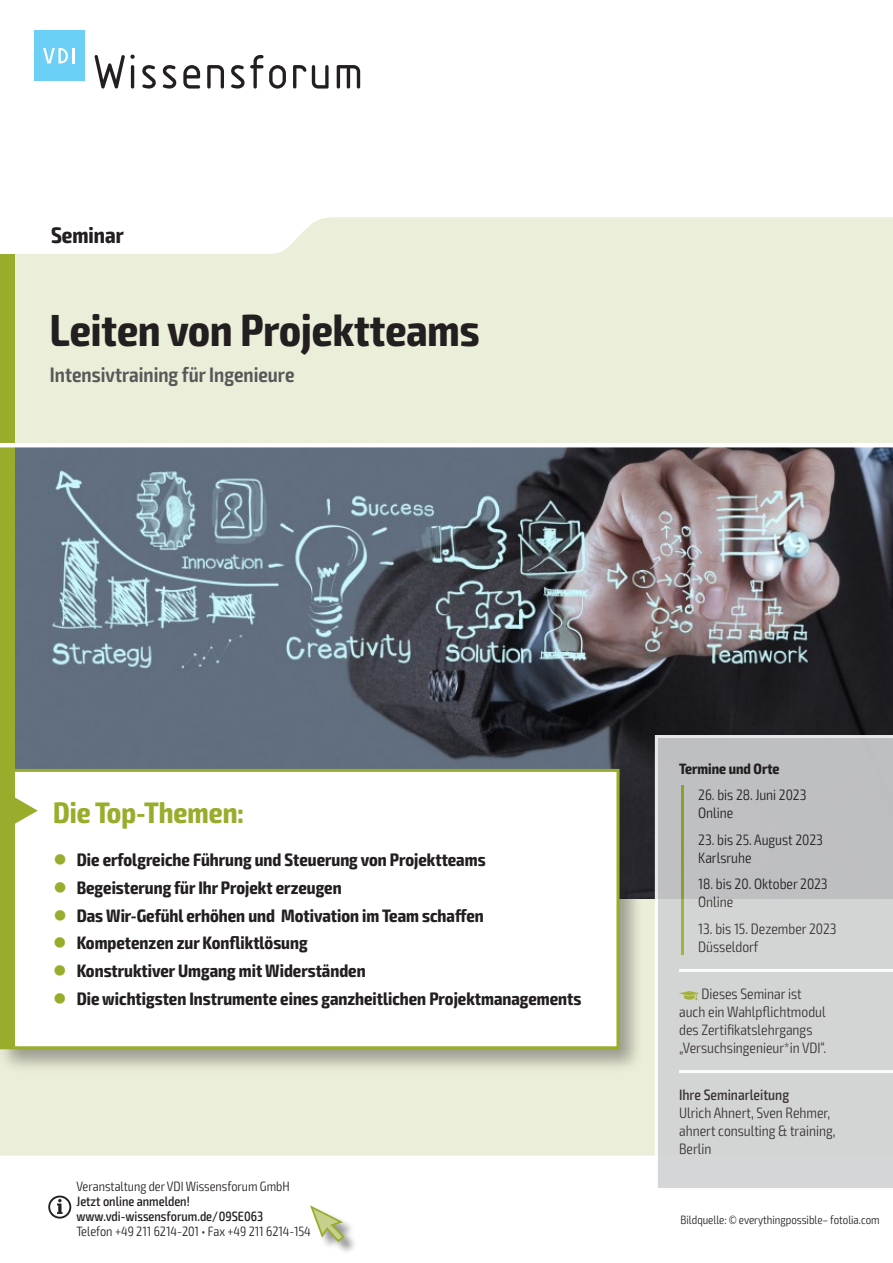
<style>
.page{position:relative;width:893px;height:1263px;background:#fff}
.page>*{position:absolute;margin:0;border:0;box-sizing:border-box;transform-origin:0 0}
.t1{font:700 condensed 45px "Exo 2";color:#231f20}
.t2{font:700 condensed 29.7px "Exo 2";color:#9aac2c}
.t3{font:700 condensed 22.5px "Exo 2";color:#231f20}
.t4{font:600 condensed 21px "Exo 2";color:#57585a}
.t5{font:700 condensed 18px "Exo 2";color:#231f20}
.t6{font:300 condensed 15px/18px "Exo 2";color:#231f20}
.t7{font:500 condensed 15px "Exo 2";color:#231f20}
.t8{font:700 condensed 15px "Exo 2";color:#231f20}
.t9{font:300 condensed 13.5px "Exo 2";color:#231f20}
.t10{font:500 condensed 13.5px/15px "Exo 2";color:#231f20}
.t11{font:300 condensed 12px "Exo 2";color:#231f20}
.t12{font:6px "VDI Iconset S4 A Regular";color:#9aac2c}
.s1{color:#9aac2c}
</style>
<div class="page">
<div style="left:0;top:217px;width:893px;height:938px;background:#ebeed8"></div>
<img style="left:14px;top:447px;width:879px;height:451px">
<div style="left:0;top:765px;width:644px;height:309px;background:#231f20;opacity:.4"></div>
<div style="left:2px;top:770px;width:616px;height:278px;background:#fff"></div>
<div style="left:3px;top:772px;width:11px;height:274px;background:#9aac2c"></div>
<div style="left:0;top:769px;width:619px;height:280px;border:3px solid #9aac2c"></div>
<svg style="left:14px;top:796px;width:24px;height:29px"></svg>
<div style="left:0;top:254px;width:14px;height:519px;background:#9aac2c"></div>
<div style="left:311px;top:1206px;width:47px;height:49px;background:#231f20;opacity:.5"></div>
<svg style="left:310px;top:1205px;width:36px;height:38px"></svg>
<hr style="left:0;top:443px;width:893px;height:4px;background:#fff">
<svg style="left:655px;top:735px;width:238px;height:453px;background:#cccdcd"></svg>
<svg style="left:48px;top:1195px;width:23px;height:23px"></svg>
<svg style="left:94px;top:54px;width:41px;height:35px"></svg>
<svg style="left:142px;top:65px;width:14px;height:24px"></svg>
<svg style="left:163px;top:65px;width:13px;height:24px"></svg>
<svg style="left:183px;top:65px;width:17px;height:24px"></svg>
<svg style="left:207px;top:65px;width:17px;height:24px"></svg>
<svg style="left:231px;top:55px;width:55px;height:34px"></svg>
<svg style="left:293px;top:65px;width:36px;height:24px"></svg>
<svg style="left:337px;top:65px;width:23px;height:24px"></svg>
<div style="left:34px;top:30px;width:50px;height:51px;background:#6bcff6"></div>
<svg style="left:43px;top:48px;width:31px;height:15px"></svg>
<p class="t3" style="left:51px;top:221px;width:74px">Seminar</p>
<h1 class="t1" style="left:50px;top:303px;width:431px">Leiten von Projektteams</h1>
<p class="t4" style="left:50px;top:362px;width:246px">Intensivtraining für Ingenieure</p>
<h2 class="t2" style="left:53px;top:794px;width:192px">Die Top-Themen:</h2>
<p class="t5" style="left:53px;top:849px;width:434px"><span class="s1">●</span> Die erfolgreiche Führung und Steuerung von Projektteams</p>
<p class="t5" style="left:53px;top:877px;width:290px"><span class="s1">●</span> Begeisterung für Ihr Projekt erzeugen</p>
<p class="t5" style="left:53px;top:904px;width:432px"><span class="s1">●</span> Das Wir-Gefühl erhöhen und Motivation im Team schaffen</p>
<p class="t5" style="left:53px;top:932px;width:256px"><span class="s1">●</span> Kompetenzen zur Konfliktlösung</p>
<p class="t5" style="left:53px;top:960px;width:314px"><span class="s1">●</span> Konstruktiver Umgang mit Widerständen</p>
<p class="t5" style="left:53px;top:988px;width:530px"><span class="s1">●</span> Die wichtigsten Instrumente eines ganzheitlichen Projektmanagements</p>
<p class="t9" style="left:77px;top:1178px;width:215px">Veranstaltung der VDI Wissensforum GmbH</p>
<p class="t10" style="left:77px;top:1194px;width:188px">Jetzt online anmelden! www.vdi-wissensforum.de/09SE063</p>
<p class="t9" style="left:77px;top:1223px;width:236px">Telefon +49 211 6214-201 • Fax +49 211 6214-154</p>
<p class="t8" style="left:679px;top:760px;width:102px">Termine und Orte</p>
<p class="t6" style="left:698px;top:786px;width:110px">26. bis 28. Juni 2023<br>Online</p>
<p class="t6" style="left:698px;top:831px;width:126px">23. bis 25. August 2023<br>Karlsruhe</p>
<p class="t6" style="left:698px;top:875px;width:131px">18. bis 20. Oktober 2023<br>Online</p>
<p class="t6" style="left:698px;top:920px;width:140px">13. bis 15. Dezember 2023<br>Düsseldorf</p>
<p class="t12" style="left:679px;top:990px;width:22px">z</p>
<p class="t6" style="left:679px;top:985px;width:148px;text-indent:22px">Dieses Seminar ist auch ein Wahlpflichtmodul des Zertifikatslehrgangs „Versuchsingenieur*in VDI“.</p>
<p class="t7" style="left:679px;top:1086px;width:112px">Ihre Seminarleitung</p>
<p class="t6" style="left:679px;top:1104px;width:158px">Ulrich Ahnert, Sven Rehmer, ahnert consulting &amp; training,<br>Berlin</p>
<p class="t11" style="left:681px;top:1212px;width:201px">Bildquelle: © everythingpossible– fotolia.com</p>
</div>
